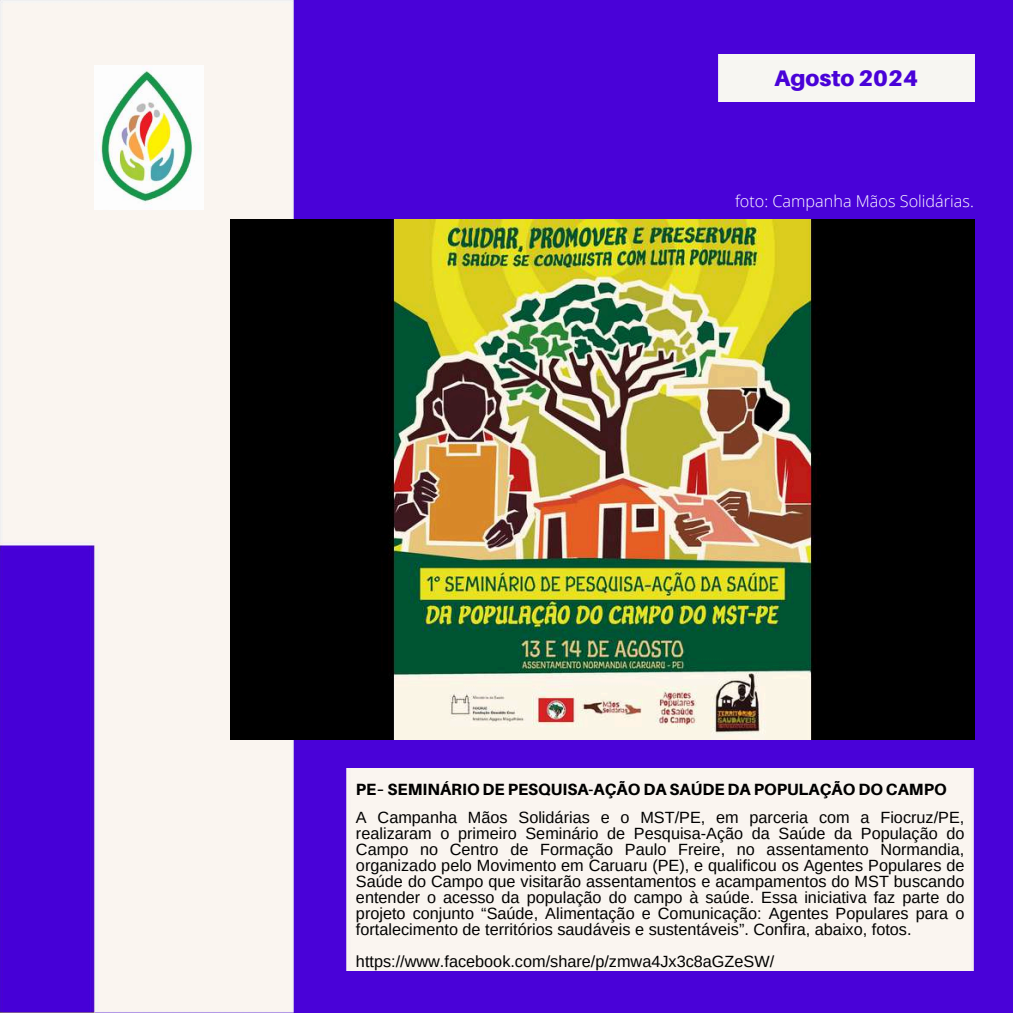
<style>
.page{position:relative;width:1013px;height:1013px;background:#fff}
.page>*{position:absolute;margin:0;border:0;box-sizing:border-box;transform-origin:0 0}
.t1{font:900 22.5px "Aileron";color:#4902d8}
.t2{font:16.25px/16px "Arimo";color:#000;text-align:justify}
.t3{font:800 16.25px "Aileron";color:#000}
.t4{font:300 16.25px "Open Sans";color:#fff}
</style>
<div class="page">
<div style="left:0;top:0;width:1012px;height:1012px;background:#4902d8"></div>
<div style="left:718px;top:54px;width:256px;height:47px;background:#f7f6f2"></div>
<div style="left:346px;top:768px;width:627px;height:202px;background:#faf5f0"></div>
<img style="left:0;top:0;width:299px;height:1012px">
<img style="left:230px;top:219px;width:744px;height:520px">
<img style="left:95px;top:65px;width:108px;height:145px">
<h1 class="t1" style="left:774px;top:64px;width:145px">Agosto 2024</h1>
<p class="t4" style="left:735px;top:189px;width:240px">foto: Campanha Mãos Solidárias.</p>
<p class="t3" style="left:356px;top:779px;width:592px">PE– SEMINÁRIO DE PESQUISA-AÇÃO DA SAÚDE DA POPULAÇÃO DO CAMPO</p>
<p class="t2" style="left:356px;top:809px;width:610px">A Campanha Mãos Solidárias e o MST/PE, em parceria com a Fiocruz/PE, realizaram o primeiro Seminário de Pesquisa-Ação da Saúde da População do Campo no Centro de Formação Paulo Freire, no assentamento Normandia, organizado pelo Movimento em Caruaru (PE), e qualificou os Agentes Populares de Saúde do Campo que visitarão assentamentos e acampamentos do MST buscando entender o acesso da população do campo à saúde. Essa iniciativa faz parte do projeto conjunto “Saúde, Alimentação e Comunicação: Agentes Populares para o fortalecimento de territórios saudáveis e sustentáveis”. Confira, abaixo, fotos.</p>
<p class="t2" style="left:356px;top:952px;width:420px">https://www.facebook.com/share/p/zmwa4Jx3c8aGZeSW/</p>
</div>
